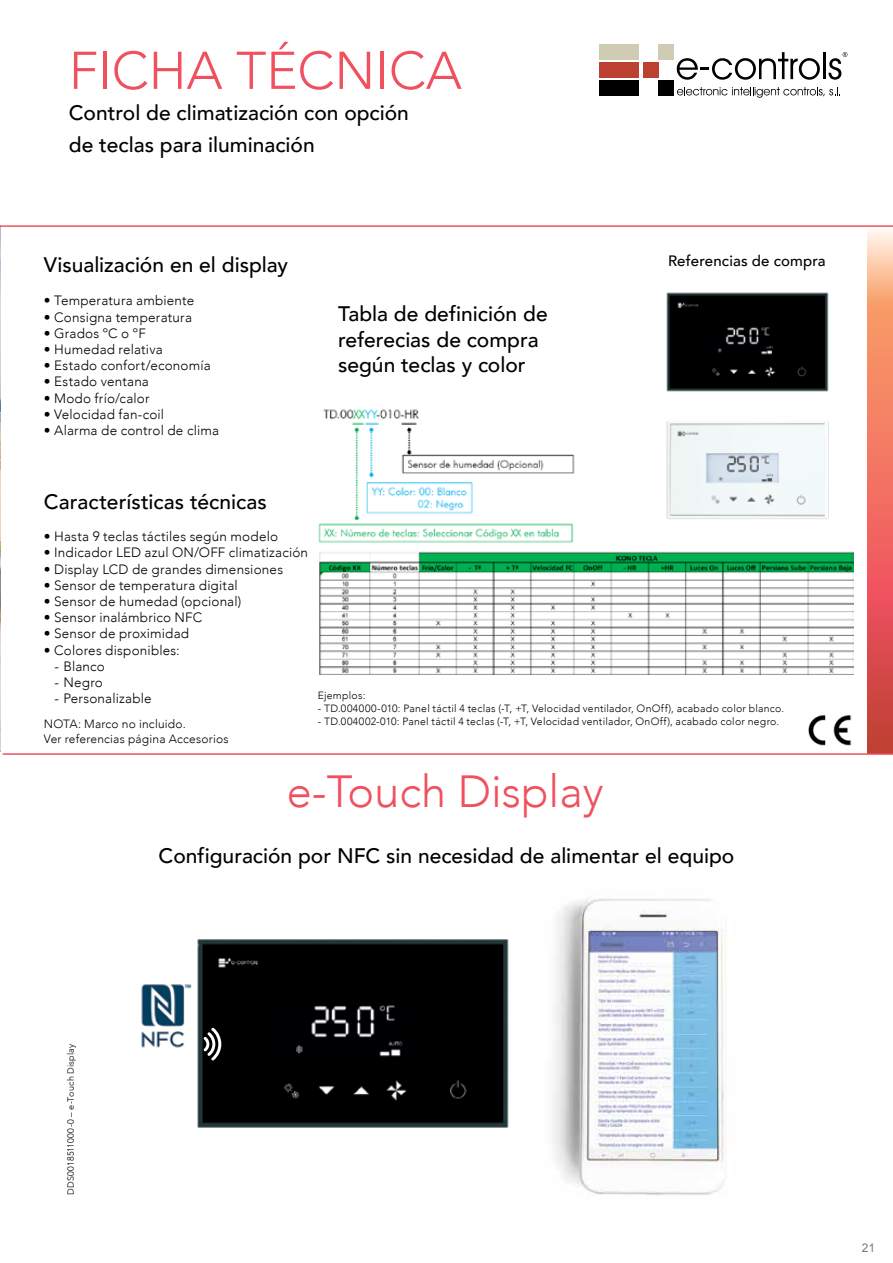
<style>
.page{position:relative;width:893px;height:1263px;background:#fff}
.page>*{position:absolute;margin:0;border:0;box-sizing:border-box;transform-origin:0 0}
.t1{font:300 52.5px "Avenir";color:#f0515f}
.t2{font:300 45px "Avenir";color:#f0515f}
.t3{font:500 21px/25.2px "Avenir";color:#000}
.t4{font:500 15px "Avenir";letter-spacing:.01em;color:#000}
.t5{font:300 13.5px "Avenir";letter-spacing:.015em;color:#000}
.t6{font:300 12px/14.4px "Avenir";letter-spacing:.015em;color:#000}
.t7{font:12px "Arial";color:#7b7c7f}
.t8{font:300 10.5px "Avenir";letter-spacing:.025em;color:#000}
.t9{font:300 9px "Avenir";letter-spacing:.025em;color:#000}
</style>
<div class="page">
<img style="left:318px;top:409px;width:535px;height:265px">
<img style="left:0;top:227px;width:1px;height:525px">
<svg style="left:867px;top:230px;width:26px;height:523px;background:#eb7565"></svg>
<hr style="left:0;top:225px;width:893px;height:2px;background:#f0515f">
<hr style="left:3px;top:753px;width:890px;height:2px;background:#f0515f">
<img style="left:808px;top:714px;width:43px;height:32px">
<div style="left:599px;top:44px;width:39px;height:15px;background:#cfccb3"></div>
<div style="left:599px;top:62px;width:39px;height:15px;background:#bd4131"></div>
<div style="left:599px;top:80px;width:39px;height:15px;background:#000"></div>
<div style="left:643px;top:62px;width:15px;height:15px;background:#bd4131"></div>
<div style="left:659px;top:44px;width:15px;height:15px;background:#cfccb3"></div>
<svg style="left:677px;top:52px;width:143px;height:28px"></svg>
<hr style="left:823px;top:52px;width:3px;height:27px;background:#000">
<div style="left:659px;top:80px;width:15px;height:15px;background:#000"></div>
<svg style="left:828px;top:52px;width:19px;height:28px"></svg>
<svg style="left:677px;top:87px;width:163px;height:11px"></svg>
<img style="left:647px;top:409px;width:200px;height:124px">
<img style="left:666px;top:292px;width:163px;height:100px">
<img style="left:553px;top:898px;width:172px;height:297px">
<img style="left:197px;top:939px;width:312px;height:189px">
<img style="left:141px;top:984px;width:51px;height:64px">
<svg style="left:204px;top:1027px;width:17px;height:34px"></svg>
<h1 class="t1" style="left:69px;top:40px;width:394px">FICHA TÉCNICA</h1>
<h3 class="t3" style="left:69px;top:96px;width:342px;line-height:31.5px">Control de climatización con opción de teclas para iluminación</h3>
<h3 class="t3" style="left:44px;top:251px;width:246px">Visualización en el display</h3>
<p class="t5" style="left:44px;top:293px;width:152px">• Temperatura ambiente</p>
<p class="t5" style="left:44px;top:309px;width:150px">• Consigna temperatura</p>
<p class="t5" style="left:44px;top:325px;width:103px">• Grados ºC o ºF</p>
<p class="t5" style="left:44px;top:341px;width:120px">• Humedad relativa</p>
<p class="t5" style="left:44px;top:358px;width:168px">• Estado confort/economía</p>
<p class="t5" style="left:44px;top:374px;width:107px">• Estado ventana</p>
<p class="t5" style="left:44px;top:390px;width:107px">• Modo frío/calor</p>
<p class="t5" style="left:44px;top:406px;width:122px">• Velocidad fan-coil</p>
<p class="t5" style="left:44px;top:422px;width:177px">• Alarma de control de clima</p>
<h3 class="t3" style="left:338px;top:300px;width:211px">Tabla de definición de referecias de compra según teclas y color</h3>
<p class="t4" style="left:668px;top:248px;width:159px">Referencias de compra</p>
<h3 class="t3" style="left:44px;top:488px;width:224px">Características técnicas</h3>
<p class="t5" style="left:44px;top:529px;width:236px">• Hasta 9 teclas táctiles según modelo</p>
<p class="t5" style="left:44px;top:545px;width:266px">• Indicador LED azul ON/OFF climatización</p>
<p class="t5" style="left:44px;top:561px;width:241px">• Display LCD de grandes dimensiones</p>
<p class="t5" style="left:44px;top:577px;width:195px">• Sensor de temperatura digital</p>
<p class="t5" style="left:44px;top:593px;width:199px">• Sensor de humedad (opcional)</p>
<p class="t5" style="left:44px;top:610px;width:160px">• Sensor inalámbrico NFC</p>
<p class="t5" style="left:44px;top:626px;width:147px">• Sensor de proximidad</p>
<p class="t5" style="left:44px;top:642px;width:137px">• Colores disponibles:</p>
<p class="t5" style="left:54px;top:658px;width:52px">- Blanco</p>
<p class="t5" style="left:54px;top:674px;width:50px">- Negro</p>
<p class="t5" style="left:54px;top:691px;width:99px">- Personalizable</p>
<p class="t6" style="left:44px;top:717px;width:186px">NOTA: Marco no incluido.<br>Ver referencias página Accesorios</p>
<p class="t8" style="left:318px;top:690px;width:49px">Ejemplos:</p>
<p class="t8" style="left:318px;top:702px;width:468px">- TD.004000-010: Panel táctil 4 teclas (-T, +T, Velocidad ventilador, OnOff), acabado color blanco.</p>
<p class="t8" style="left:318px;top:715px;width:463px">- TD.004002-010: Panel táctil 4 teclas (-T, +T, Velocidad ventilador, OnOff), acabado color negro.</p>
<h2 class="t2" style="left:287px;top:765px;width:318px">e-Touch Display</h2>
<h3 class="t3" style="left:159px;top:842px;width:577px">Configuración por NFC sin necesidad de alimentar el equipo</h3>
<p class="t9" style="left:65px;top:1195px;width:153px;rotate:-90deg">DDS0018511000-0 – e-Touch Display</p>
<p class="t7" style="left:862px;top:1240px;width:15px">21</p>
</div>
